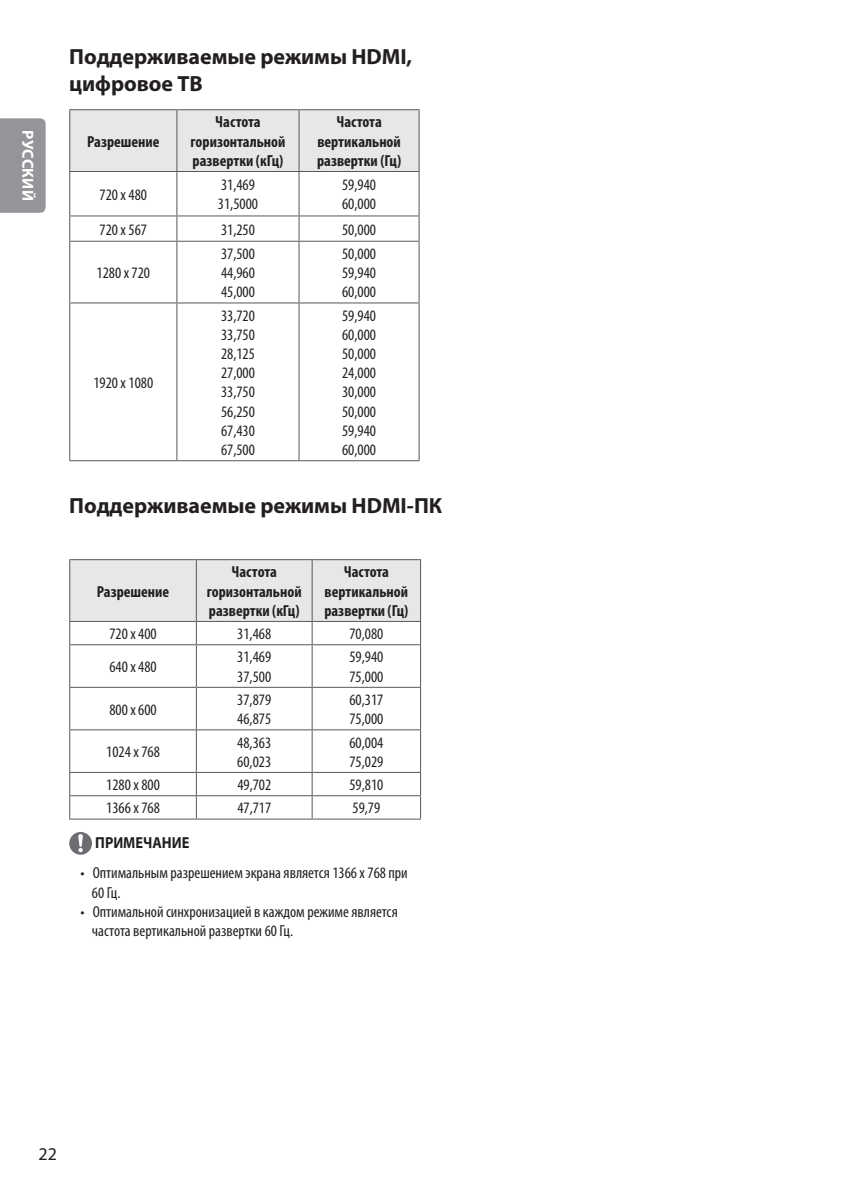
<style>
.page{position:relative;width:843px;height:1194px;background:#fff}
.page>*{position:absolute;margin:0;border:0;box-sizing:border-box;transform-origin:0 0}
.t1{font:700 22px/26.4px "Myriad Pro";letter-spacing:-.005em;color:#231f20}
.t2{font:18px "Myriad Pro";color:#231f20}
.t3{font:condensed 16px/19.2px "Myriad Pro";color:#231f20}
.t4{font:700 condensed 16px/19.2px "Myriad Pro";color:#231f20;text-align:center}
.t5{font:700 16px "Myriad Pro";color:#231f20;scale:.9 1}
.t6{font:700 16px "Myriad Pro";letter-spacing:.015em;color:#fff}
</style>
<div class="page">
<div style="left:70px;top:110px;width:348px;height:61px;background:#e6e7e9"></div>
<hr style="left:69px;top:110px;width:1px;height:61px;background:#57585a">
<hr style="left:69px;top:109px;width:108px;height:1px;background:#57585a">
<hr style="left:176px;top:110px;width:1px;height:61px;background:#57585a">
<hr style="left:177px;top:109px;width:122px;height:1px;background:#57585a">
<hr style="left:299px;top:109px;width:120px;height:1px;background:#57585a">
<hr style="left:298px;top:110px;width:1px;height:61px;background:#57585a">
<hr style="left:418px;top:110px;width:1px;height:61px;background:#57585a">
<hr style="left:176px;top:172px;width:1px;height:43px;background:#57585a">
<hr style="left:298px;top:172px;width:1px;height:43px;background:#57585a">
<hr style="left:418px;top:172px;width:1px;height:43px;background:#57585a">
<svg style="left:176px;top:216px;width:1px;height:25px"></svg>
<svg style="left:298px;top:216px;width:1px;height:25px"></svg>
<svg style="left:418px;top:216px;width:1px;height:25px"></svg>
<hr style="left:176px;top:242px;width:1px;height:60px;background:#57585a">
<hr style="left:298px;top:242px;width:1px;height:60px;background:#57585a">
<hr style="left:418px;top:242px;width:1px;height:60px;background:#57585a">
<hr style="left:176px;top:303px;width:1px;height:157px;background:#57585a">
<hr style="left:298px;top:303px;width:1px;height:157px;background:#57585a">
<hr style="left:418px;top:303px;width:1px;height:157px;background:#57585a">
<hr style="left:177px;top:171px;width:122px;height:1px;background:#57585a">
<hr style="left:299px;top:171px;width:120px;height:1px;background:#57585a">
<hr style="left:177px;top:215px;width:122px;height:1px;background:#57585a">
<hr style="left:299px;top:215px;width:120px;height:1px;background:#57585a">
<hr style="left:177px;top:241px;width:122px;height:1px;background:#57585a">
<hr style="left:299px;top:241px;width:120px;height:1px;background:#57585a">
<hr style="left:177px;top:302px;width:122px;height:1px;background:#57585a">
<hr style="left:299px;top:302px;width:120px;height:1px;background:#57585a">
<hr style="left:177px;top:460px;width:122px;height:1px;background:#57585a">
<hr style="left:299px;top:460px;width:120px;height:1px;background:#57585a">
<hr style="left:69px;top:172px;width:1px;height:43px;background:#57585a">
<svg style="left:69px;top:216px;width:1px;height:25px"></svg>
<hr style="left:69px;top:242px;width:1px;height:60px;background:#57585a">
<hr style="left:69px;top:303px;width:1px;height:157px;background:#57585a">
<hr style="left:69px;top:171px;width:108px;height:1px;background:#57585a">
<hr style="left:69px;top:215px;width:108px;height:1px;background:#57585a">
<hr style="left:69px;top:241px;width:108px;height:1px;background:#57585a">
<hr style="left:69px;top:302px;width:108px;height:1px;background:#57585a">
<hr style="left:69px;top:460px;width:108px;height:1px;background:#57585a">
<hr style="left:69px;top:559px;width:127px;height:1px;background:#57585a">
<hr style="left:69px;top:729px;width:127px;height:1px;background:#57585a">
<hr style="left:69px;top:772px;width:127px;height:1px;background:#57585a">
<hr style="left:69px;top:795px;width:127px;height:1px;background:#57585a">
<hr style="left:69px;top:818px;width:127px;height:1px;background:#57585a">
<hr style="left:196px;top:559px;width:116px;height:1px;background:#57585a">
<hr style="left:312px;top:559px;width:109px;height:1px;background:#57585a">
<hr style="left:196px;top:729px;width:116px;height:1px;background:#57585a">
<hr style="left:312px;top:729px;width:109px;height:1px;background:#57585a">
<hr style="left:196px;top:772px;width:116px;height:1px;background:#57585a">
<hr style="left:312px;top:772px;width:109px;height:1px;background:#57585a">
<hr style="left:196px;top:795px;width:116px;height:1px;background:#57585a">
<hr style="left:312px;top:795px;width:109px;height:1px;background:#57585a">
<hr style="left:196px;top:818px;width:116px;height:1px;background:#57585a">
<hr style="left:312px;top:818px;width:109px;height:1px;background:#57585a">
<hr style="left:196px;top:645px;width:1px;height:42px;background:#57585a">
<hr style="left:311px;top:645px;width:1px;height:42px;background:#57585a">
<hr style="left:420px;top:645px;width:1px;height:42px;background:#57585a">
<hr style="left:196px;top:688px;width:1px;height:41px;background:#57585a">
<hr style="left:311px;top:688px;width:1px;height:41px;background:#57585a">
<hr style="left:420px;top:688px;width:1px;height:41px;background:#57585a">
<hr style="left:196px;top:730px;width:1px;height:42px;background:#57585a">
<hr style="left:311px;top:730px;width:1px;height:42px;background:#57585a">
<hr style="left:420px;top:730px;width:1px;height:42px;background:#57585a">
<svg style="left:196px;top:773px;width:1px;height:45px"></svg>
<svg style="left:311px;top:773px;width:1px;height:45px"></svg>
<svg style="left:420px;top:773px;width:1px;height:45px"></svg>
<hr style="left:196px;top:644px;width:116px;height:1px;background:#57585a">
<hr style="left:312px;top:644px;width:109px;height:1px;background:#57585a">
<hr style="left:196px;top:687px;width:116px;height:1px;background:#57585a">
<hr style="left:312px;top:687px;width:109px;height:1px;background:#57585a">
<svg style="left:69px;top:560px;width:352px;height:84px"></svg>
<hr style="left:69px;top:645px;width:1px;height:42px;background:#57585a">
<hr style="left:69px;top:688px;width:1px;height:41px;background:#57585a">
<hr style="left:69px;top:730px;width:1px;height:42px;background:#57585a">
<svg style="left:69px;top:773px;width:1px;height:45px"></svg>
<hr style="left:69px;top:621px;width:127px;height:1px;background:#57585a">
<hr style="left:69px;top:644px;width:127px;height:1px;background:#57585a">
<hr style="left:69px;top:687px;width:127px;height:1px;background:#57585a">
<svg style="left:69px;top:832px;width:23px;height:23px"></svg>
<div style="left:0;top:118px;width:46px;height:95px;background:#939598"></div>
<p class="t6" style="left:38px;top:130px;width:72px;rotate:90deg">РУССКИЙ</p>
<h1 class="t1" style="left:69px;top:43px;width:344px">Поддерживаемые режимы HDMI, цифровое ТВ</h1>
<p class="t4" style="left:87px;top:131px;width:74px">Разpeшение</p>
<p class="t4" style="left:190px;top:112px;width:96px">Частота горизонтальной развертки (кГц)</p>
<p class="t4" style="left:317px;top:112px;width:86px">Частота вертикальной развертки (Гц)</p>
<p class="t3" style="left:100px;top:185px;width:49px">720 x 480</p>
<p class="t3" style="left:218px;top:175px;width:42px">31,469<br>31,5000</p>
<p class="t3" style="left:342px;top:175px;width:35px">59,940<br>60,000</p>
<p class="t3" style="left:100px;top:220px;width:49px">720 x 567</p>
<p class="t3" style="left:221px;top:220px;width:35px">31,250</p>
<p class="t3" style="left:342px;top:220px;width:35px">50,000</p>
<p class="t3" style="left:96px;top:263px;width:55px">1280 x 720</p>
<p class="t3" style="left:221px;top:244px;width:35px;text-align:justify">37,500<br>44,960<br>45,000</p>
<p class="t3" style="left:342px;top:244px;width:35px;text-align:justify">50,000<br>59,940<br>60,000</p>
<p class="t3" style="left:93px;top:373px;width:61px">1920 x 1080</p>
<p class="t3" style="left:221px;top:306px;width:35px;text-align:justify">33,720<br>33,750<br>28,125<br>27,000<br>33,750<br>56,250<br>67,430<br>67,500</p>
<p class="t3" style="left:342px;top:306px;width:35px;text-align:justify">59,940<br>60,000<br>50,000<br>24,000<br>30,000<br>50,000<br>59,940<br>60,000</p>
<h1 class="t1" style="left:69px;top:491px;width:374px">Поддерживаемые режимы HDMI-ПК</h1>
<p class="t4" style="left:97px;top:581px;width:74px">Разpeшение</p>
<p class="t4" style="left:207px;top:562px;width:96px">Частота горизонтальной развертки (кГц)</p>
<p class="t4" style="left:324px;top:562px;width:86px">Частота вертикальной развертки (Гц)</p>
<p class="t3" style="left:109px;top:624px;width:49px">720 x 400</p>
<p class="t3" style="left:237px;top:624px;width:35px">31,468</p>
<p class="t3" style="left:349px;top:624px;width:35px">70,080</p>
<p class="t3" style="left:109px;top:657px;width:49px">640 x 480</p>
<p class="t3" style="left:237px;top:647px;width:35px">31,469<br>37,500</p>
<p class="t3" style="left:349px;top:647px;width:35px">59,940<br>75,000</p>
<p class="t3" style="left:109px;top:699px;width:49px">800 x 600</p>
<p class="t3" style="left:237px;top:690px;width:35px">37,879<br>46,875</p>
<p class="t3" style="left:349px;top:690px;width:35px">60,317<br>75,000</p>
<p class="t3" style="left:106px;top:742px;width:55px">1024 x 768</p>
<p class="t3" style="left:237px;top:732px;width:35px">48,363<br>60,023</p>
<p class="t3" style="left:349px;top:732px;width:35px">60,004<br>75,029</p>
<p class="t3" style="left:106px;top:775px;width:55px">1280 x 800</p>
<p class="t3" style="left:237px;top:775px;width:35px">49,702</p>
<p class="t3" style="left:349px;top:775px;width:35px">59,810</p>
<p class="t3" style="left:106px;top:798px;width:55px">1366 x 768</p>
<p class="t3" style="left:237px;top:798px;width:35px">47,717</p>
<p class="t3" style="left:352px;top:798px;width:29px">59,79</p>
<p class="t5" style="left:95px;top:832px;width:106px">ПРИМЕЧАНИЕ</p>
<p class="t3" style="left:92px;top:863px;width:317px;text-indent:-11px">• Оптимальным разрешением экрана является 1366 x 768 при<br>60 Гц.</p>
<p class="t3" style="left:92px;top:902px;width:307px;text-indent:-11px">• Оптимальной синхронизацией в каждом режиме является частота вертикальной развертки 60 Гц.</p>
<p class="t2" style="left:39px;top:1143px;width:20px">22</p>
</div>
